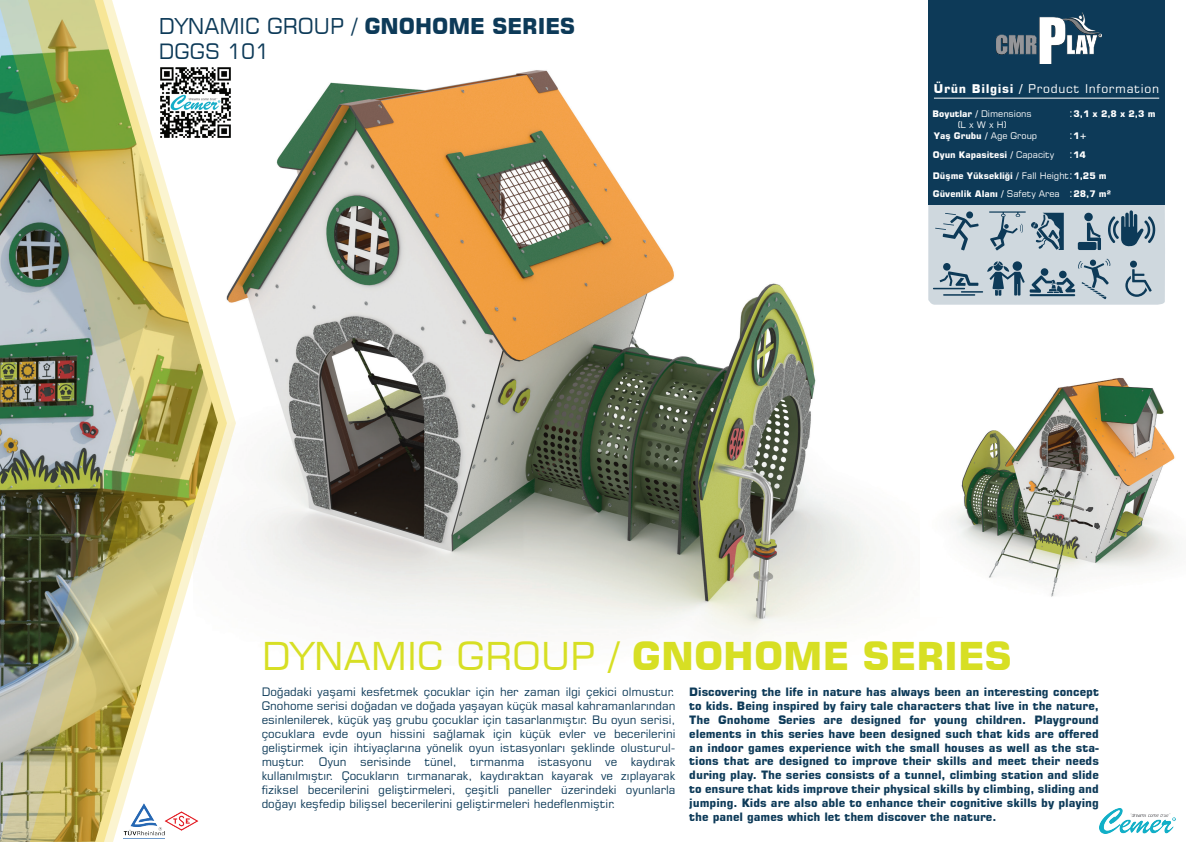
<style>
.page{position:relative;width:1191px;height:842px;background:#fff}
.page>*{position:absolute;margin:0;border:0;box-sizing:border-box;transform-origin:0 0}
.t1{font:38.2px "Square 721 BT";color:#d7df24}
.t2{font:21.7px "Square 721 BT";color:#0d3a58}
.t3{font:21px "Square 721 BT";color:#0d3a58}
.t4{font:12px "Square 721 BT";letter-spacing:.055em;color:#fff}
.t5{font:11.6px/13.9px "Square 721 BT";color:#0d3a58;text-align:justify}
.t6{font:700 11.5px/13.8px "Square 721 BT";color:#0d3a58;text-align:justify}
.t7{font:11px/21.3px "Square 721 BT";color:#fff}
.t8{font:700 9px/19.7px "Square 721 BT";color:#fff}
.t9{font:9px/10.8px "Square 721 BT";color:#fff;text-align:center}
.s1{font-weight:700}
.s2{font-weight:400}
</style>
<div class="page">
<img style="left:236px;top:70px;width:647px;height:570px">
<img style="left:0;top:0;width:236px;height:842px">
<img style="left:28px;top:0;width:199px;height:842px">
<div style="left:928px;top:0;width:236px;height:204px;background:#0d3a58"></div>
<img style="left:996px;top:13px;width:105px;height:51px">
<img style="left:1099px;top:808px;width:76px;height:25px">
<hr style="left:934px;top:98px;width:225px;height:1px;background:#fff">
<img style="left:123px;top:803px;width:39px;height:36px">
<img style="left:162px;top:801px;width:40px;height:40px">
<img style="left:154px;top:61px;width:82px;height:83px">
<svg style="left:928px;top:204px;width:237px;height:101px;background:#aabac5"></svg>
<img style="left:952px;top:377px;width:226px;height:220px">
<h2 class="t2" style="left:159px;top:13px;width:417px">DYNAMIC GROUP / <span class="s1">GNOHOME SERIES</span></h2>
<h3 class="t3" style="left:159px;top:38px;width:112px">DGGS 101</h3>
<p class="t4" style="left:934px;top:81px;width:227px"><span class="s1">Ürün Bilgisi /</span> Product Information</p>
<p class="t9" style="left:932px;top:109px;width:101px"><span class="s1">Boyutlar /</span> Dimensions (L x W x H)</p>
<p class="t7" style="left:1069px;top:103px;width:5px">: :</p>
<p class="t7" style="left:1069px;top:144px;width:5px;line-height:20.6px">: :</p>
<p class="t7" style="left:1069px;top:183px;width:5px">:</p>
<p class="t8" style="left:1073px;top:104px;width:83px">3,1 x 2,8 x 2,3 m</p>
<p class="t8" style="left:1073px;top:126px;width:15px">1+<br>14</p>
<p class="t8" style="left:1073px;top:167px;width:39px;line-height:18.4px">1,25 m<br>28,7 m²</p>
<p class="t8" style="left:933px;top:126px;width:123px">Yaş Grubu / <span class="s2">Age Group<br></span>Oyun Kapasitesi / <span class="s2">Capacity</span></p>
<p class="t8" style="left:933px;top:167px;width:138px;line-height:18.4px">Düşme Yüksekliği / <span class="s2">Fall Height<br></span>Güvenlik Alanı / <span class="s2">Safety Area</span></p>
<h1 class="t1" style="left:262px;top:632px;width:751px">DYNAMIC GROUP / <span class="s1">GNOHOME SERIES</span></h1>
<p class="t5" style="left:262px;top:685px;width:415px">Doğadaki yaşami kesfetmek çocuklar için her zaman ilgi çekici olmustur.<br>Gnohome serisi doğadan ve doğada yaşayan küçük masal kahramanlarından esinlenilerek, küçük yaş grubu çocuklar için tasarlanmıştır. Bu oyun serisi, çocuklara evde oyun hissini sağlamak için küçük evler ve becerilerini geliştirmek için ihtiyaçlarına yönelik oyun istasyonları şeklinde olusturul&shy;muştur. Oyun serisinde tünel, tırmanma istasyonu ve kaydırak kullanılmıştır. Çocukların tırmanarak, kaydıraktan kayarak ve zıplayarak fiziksel becerilerini geliştirmeleri, çeşitli paneller üzerindeki oyunlarla doğayı keşfedip bilişsel becerilerini geliştirmeleri hedeflenmiştir.</p>
<p class="t6" style="left:689px;top:685px;width:411px">Discovering the life in nature has always been an interesting concept to kids. Being inspired by fairy tale characters that live in the nature, The Gnohome Series are designed for young children. Playground elements in this series have been designed such that kids are offered an indoor games experience with the small houses as well as the sta&shy;tions that are designed to improve their skills and meet their needs during play. The series consists of a tunnel, climbing station and slide to ensure that kids improve their physical skills by climbing, sliding and jumping. Kids are also able to enhance their cognitive skills by playing the panel games which let them discover the nature.</p>
</div>
